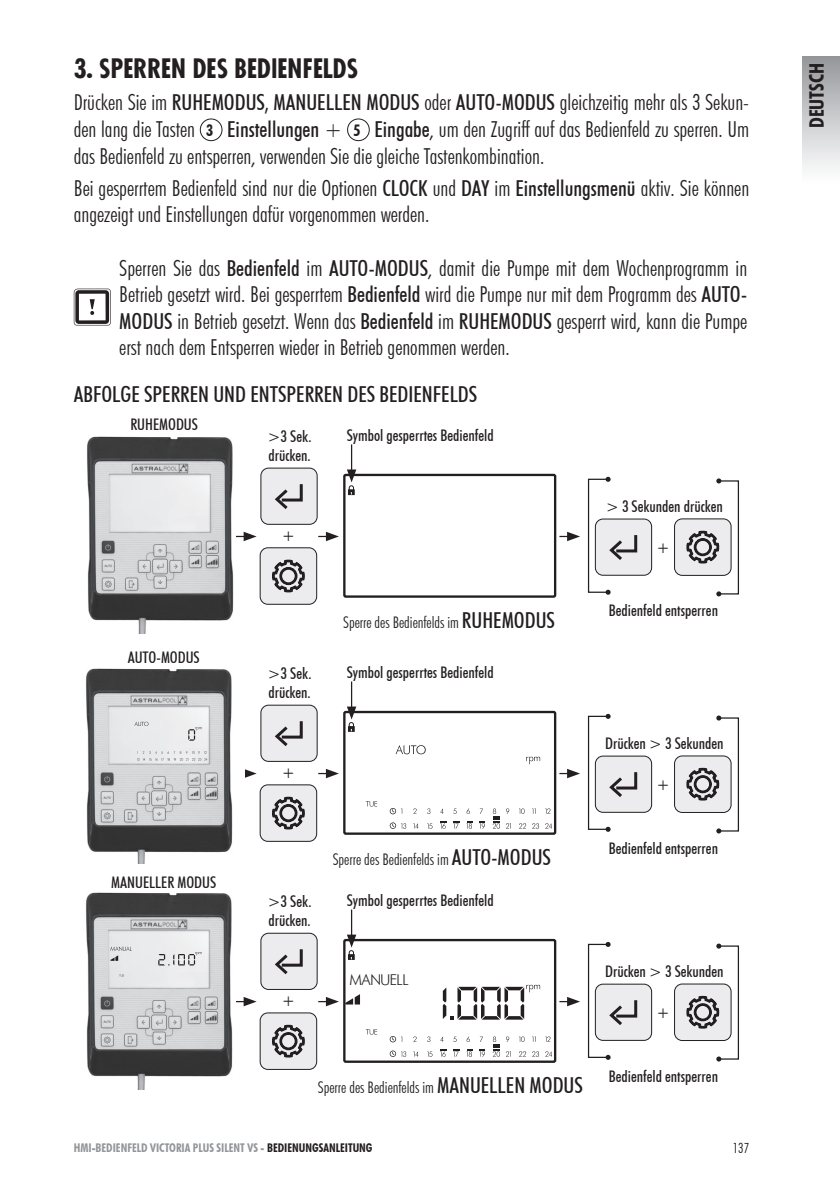
<style>
.page{position:relative;width:840px;height:1191px;background:#fff}
.page>*{position:absolute;margin:0;border:0;box-sizing:border-box;transform-origin:0 0}
.t1{font:700 condensed 26px "Futura";color:#231f20}
.t2{font:300 condensed 22px/26.4px "Futura BT";color:#231f20;text-align:justify}
.t3{font:500 condensed 22px "Futura BT";color:#231f20}
.t4{font:700 condensed 20px "Futura BT";color:#231f20}
.t5{font:300 16.8px "Futura";color:#231f20}
.t6{font:500 condensed 16px/19.2px "Futura BT";color:#231f20}
.t7{font:300 condensed 16px "Futura BT";color:#231f20}
.t8{font:300 condensed 14px "Futura BT";color:#231f20}
.t9{font:700 condensed 12px "Futura BT";color:#939598}
.s1{font-weight:500}
.s2{font-weight:700;font-size:16px}
.s3{font-weight:500;font-size:22px}
.s4{color:#231f20}
</style>
<div class="page">
<div style="left:801px;top:57px;width:38px;height:128px;background:linear-gradient(to bottom,#97989d,#fff)"></div>
<div style="left:200px;top:118px;width:22px;height:23px;border:1px solid #231f20;border-radius:50%"></div>
<div style="left:347px;top:118px;width:22px;height:23px;border:1px solid #231f20;border-radius:50%"></div>
<svg style="left:74px;top:289px;width:37px;height:36px"></svg>
<img style="left:87px;top:436px;width:157px;height:197px">
<img style="left:86px;top:892px;width:158px;height:197px">
<svg style="left:110px;top:946px;width:22px;height:14px"></svg>
<svg style="left:158px;top:952px;width:43px;height:13px"></svg>
<svg style="left:559px;top:532px;width:20px;height:9px"></svg>
<svg style="left:559px;top:769px;width:20px;height:9px"></svg>
<svg style="left:559px;top:997px;width:20px;height:9px"></svg>
<svg style="left:716px;top:591px;width:5px;height:5px"></svg>
<svg style="left:716px;top:478px;width:5px;height:5px"></svg>
<div style="left:587px;top:478px;width:21px;height:115px;border:1px solid #231f20"></div>
<svg style="left:605px;top:590px;width:5px;height:5px"></svg>
<svg style="left:605px;top:477px;width:5px;height:5px"></svg>
<div style="left:595px;top:519px;width:56px;height:56px;background:#ececee;border-radius:8px"></div>
<div style="left:594px;top:518px;width:57px;height:58px;border:1px solid #231f20;border-radius:8px"></div>
<svg style="left:609px;top:535px;width:29px;height:25px"></svg>
<div style="left:674px;top:519px;width:56px;height:56px;background:#ececee;border-radius:8px"></div>
<div style="left:673px;top:518px;width:58px;height:58px;border:1px solid #231f20;border-radius:8px"></div>
<svg style="left:686px;top:530px;width:33px;height:34px"></svg>
<svg style="left:716px;top:828px;width:5px;height:5px"></svg>
<svg style="left:716px;top:715px;width:5px;height:5px"></svg>
<div style="left:587px;top:715px;width:21px;height:115px;border:1px solid #231f20"></div>
<svg style="left:605px;top:826px;width:5px;height:6px"></svg>
<svg style="left:605px;top:714px;width:5px;height:5px"></svg>
<div style="left:595px;top:756px;width:56px;height:56px;background:#ececee;border-radius:8px"></div>
<div style="left:594px;top:755px;width:57px;height:58px;border:1px solid #231f20;border-radius:8px"></div>
<svg style="left:609px;top:772px;width:29px;height:25px"></svg>
<div style="left:674px;top:756px;width:56px;height:56px;background:#ececee;border-radius:8px"></div>
<div style="left:673px;top:755px;width:58px;height:58px;border:1px solid #231f20;border-radius:8px"></div>
<svg style="left:686px;top:767px;width:33px;height:34px"></svg>
<svg style="left:716px;top:1056px;width:5px;height:5px"></svg>
<svg style="left:716px;top:943px;width:5px;height:5px"></svg>
<div style="left:587px;top:943px;width:21px;height:115px;border:1px solid #231f20"></div>
<svg style="left:605px;top:1054px;width:5px;height:5px"></svg>
<svg style="left:605px;top:942px;width:5px;height:5px"></svg>
<div style="left:595px;top:984px;width:56px;height:56px;background:#ececee;border-radius:8px"></div>
<div style="left:594px;top:983px;width:57px;height:57px;border:1px solid #231f20;border-radius:8px"></div>
<svg style="left:609px;top:1000px;width:29px;height:25px"></svg>
<div style="left:674px;top:984px;width:56px;height:56px;background:#ececee;border-radius:8px"></div>
<div style="left:673px;top:983px;width:58px;height:58px;border:1px solid #231f20;border-radius:8px"></div>
<svg style="left:686px;top:995px;width:33px;height:34px"></svg>
<div style="left:343px;top:474px;width:213px;height:124px;border:2px solid #231f20"></div>
<svg style="left:346px;top:444px;width:10px;height:51px"></svg>
<svg style="left:318px;top:532px;width:21px;height:9px"></svg>
<svg style="left:236px;top:532px;width:20px;height:9px"></svg>
<div style="left:261px;top:468px;width:56px;height:56px;background:#ececee;border-radius:8px"></div>
<div style="left:260px;top:467px;width:57px;height:58px;border:1px solid #231f20;border-radius:8px"></div>
<svg style="left:275px;top:484px;width:28px;height:25px"></svg>
<div style="left:260px;top:548px;width:56px;height:56px;background:#ececee;border-radius:8px"></div>
<div style="left:259px;top:547px;width:58px;height:58px;border:1px solid #231f20;border-radius:8px"></div>
<svg style="left:272px;top:559px;width:33px;height:34px"></svg>
<svg style="left:318px;top:769px;width:21px;height:9px"></svg>
<svg style="left:245px;top:769px;width:11px;height:9px"></svg>
<div style="left:261px;top:705px;width:56px;height:56px;background:#ececee;border-radius:8px"></div>
<div style="left:260px;top:704px;width:57px;height:58px;border:1px solid #231f20;border-radius:8px"></div>
<svg style="left:275px;top:721px;width:28px;height:25px"></svg>
<div style="left:260px;top:785px;width:56px;height:56px;background:#ececee;border-radius:8px"></div>
<div style="left:259px;top:784px;width:58px;height:58px;border:1px solid #231f20;border-radius:8px"></div>
<svg style="left:272px;top:796px;width:33px;height:34px"></svg>
<svg style="left:236px;top:997px;width:20px;height:9px"></svg>
<div style="left:261px;top:933px;width:56px;height:56px;background:#ececee;border-radius:8px"></div>
<div style="left:260px;top:932px;width:57px;height:58px;border:1px solid #231f20;border-radius:8px"></div>
<svg style="left:275px;top:949px;width:28px;height:26px"></svg>
<div style="left:260px;top:1013px;width:56px;height:56px;background:#ececee;border-radius:8px"></div>
<div style="left:259px;top:1012px;width:58px;height:58px;border:1px solid #231f20;border-radius:8px"></div>
<svg style="left:272px;top:1024px;width:33px;height:34px"></svg>
<img style="left:86px;top:668px;width:147px;height:195px">
<svg style="left:137px;top:751px;width:70px;height:9px"></svg>
<svg style="left:134px;top:721px;width:14px;height:5px"></svg>
<svg style="left:188px;top:727px;width:14px;height:13px"></svg>
<div style="left:343px;top:711px;width:213px;height:124px;border:2px solid #231f20"></div>
<svg style="left:526px;top:756px;width:14px;height:8px"></svg>
<svg style="left:395px;top:745px;width:30px;height:9px"></svg>
<svg style="left:365px;top:801px;width:12px;height:5px"></svg>
<svg style="left:389px;top:808px;width:162px;height:21px"></svg>
<svg style="left:346px;top:681px;width:10px;height:51px"></svg>
<div style="left:343px;top:939px;width:213px;height:123px;border:2px solid #231f20"></div>
<svg style="left:365px;top:1029px;width:12px;height:5px"></svg>
<svg style="left:389px;top:1036px;width:162px;height:21px"></svg>
<svg style="left:346px;top:909px;width:10px;height:51px"></svg>
<svg style="left:318px;top:994px;width:42px;height:12px"></svg>
<svg style="left:442px;top:984px;width:98px;height:35px"></svg>
<p class="t1" style="left:74px;top:51px;width:286px">3. SPERREN DES BEDIENFELDS</p>
<p class="t2" style="left:74px;top:89px;width:676px">Drücken Sie im <span class="s1">RUHEMODUS, MANUELLEN MODUS</span> oder <span class="s1">AUTO-MODUS</span> gleichzeitig mehr als 3 Sekun&shy;den lang die Tasten <span class="s2">3</span> <span class="s1">Einstellungen</span> + <span class="s2">5</span> <span class="s1">Eingabe</span>, um den Zugriff auf das Bedienfeld zu sperren. Um das Bedienfeld zu entsperren, verwenden Sie die gleiche Tastenkombination.</p>
<p class="t2" style="left:74px;top:174px;width:676px">Bei gesperrtem Bedienfeld sind nur die Optionen <span class="s1">CLOCK</span> und <span class="s1">DAY</span> im <span class="s1">Einstellungsmenü</span> aktiv. Sie können angezeigt und Einstellungen dafür vorgenommen werden.</p>
<p class="t2" style="left:119px;top:255px;width:629px">Sperren Sie das <span class="s1">Bedienfeld</span> im <span class="s1">AUTO-MODUS</span>, damit die Pumpe mit dem Wochenprogramm in Betrieb gesetzt wird. Bei gesperrtem <span class="s1">Bedienfeld</span> wird die Pumpe nur mit dem Programm des <span class="s1">AUTO-MODUS</span> in Betrieb gesetzt. Wenn das <span class="s1">Bedienfeld</span> im <span class="s1">RUHEMODUS</span> gesperrt wird, kann die Pumpe erst nach dem Entsperren wieder in Betrieb genommen werden.</p>
<p class="t3" style="left:74px;top:381px;width:405px">ABFOLGE SPERREN UND ENTSPERREN DES BEDIENFELDS</p>
<p class="t6" style="left:130px;top:415px;width:69px">RUHEMODUS</p>
<p class="t6" style="left:346px;top:425px;width:148px">Symbol gesperrtes Bedienfeld</p>
<p class="t6" style="left:267px;top:426px;width:45px">&gt;3 Sek. drücken.</p>
<p class="t6" style="left:128px;top:647px;width:74px">AUTO-MODUS</p>
<p class="t6" style="left:111px;top:872px;width:106px">MANUELLER MODUS</p>
<p class="t6" style="left:281px;top:526px;width:15px">+</p>
<p class="t6" style="left:267px;top:663px;width:45px">&gt;3 Sek. drücken.</p>
<p class="t6" style="left:281px;top:763px;width:15px">+</p>
<p class="t7" style="left:343px;top:613px;width:213px">Sperre des Bedienfelds im <span class="s3">RUHEMODUS</span></p>
<p class="t6" style="left:346px;top:662px;width:148px">Symbol gesperrtes Bedienfeld</p>
<p class="t6" style="left:267px;top:891px;width:45px">&gt;3 Sek. drücken.</p>
<p class="t6" style="left:281px;top:991px;width:15px">+</p>
<p class="t7" style="left:332px;top:850px;width:220px">Sperre des Bedienfelds im <span class="s3">AUTO-MODUS</span></p>
<p class="t6" style="left:346px;top:890px;width:148px">Symbol gesperrtes Bedienfeld</p>
<p class="t5" style="left:349px;top:970px;width:60px">MANUELL</p>
<p class="t7" style="left:318px;top:1078px;width:266px">Sperre des Bedienfelds im <span class="s3">MANUELLEN MODUS</span></p>
<p class="t6" style="left:605px;top:497px;width:118px">&gt; 3 Sekunden drücken</p>
<p class="t6" style="left:656px;top:538px;width:15px">+</p>
<p class="t6" style="left:608px;top:601px;width:111px">Bedienfeld entsperren</p>
<p class="t6" style="left:604px;top:734px;width:120px">Drücken &gt; 3 Sekunden</p>
<p class="t6" style="left:656px;top:775px;width:15px">+</p>
<p class="t6" style="left:608px;top:838px;width:111px">Bedienfeld entsperren</p>
<p class="t6" style="left:604px;top:962px;width:120px">Drücken &gt; 3 Sekunden</p>
<p class="t6" style="left:656px;top:1003px;width:15px">+</p>
<p class="t6" style="left:608px;top:1066px;width:111px">Bedienfeld entsperren</p>
<p class="t9" style="left:74px;top:1140px;width:300px">HMI-BEDIENFELD VICTORIA PLUS SILENT VS - <span class="s4">BEDIENUNGSANLEITUNG</span></p>
<p class="t8" style="left:732px;top:1140px;width:18px">137</p>
<p class="t4" style="left:804px;top:128px;width:67px;rotate:-90deg">DEUTSCH</p>
</div>
